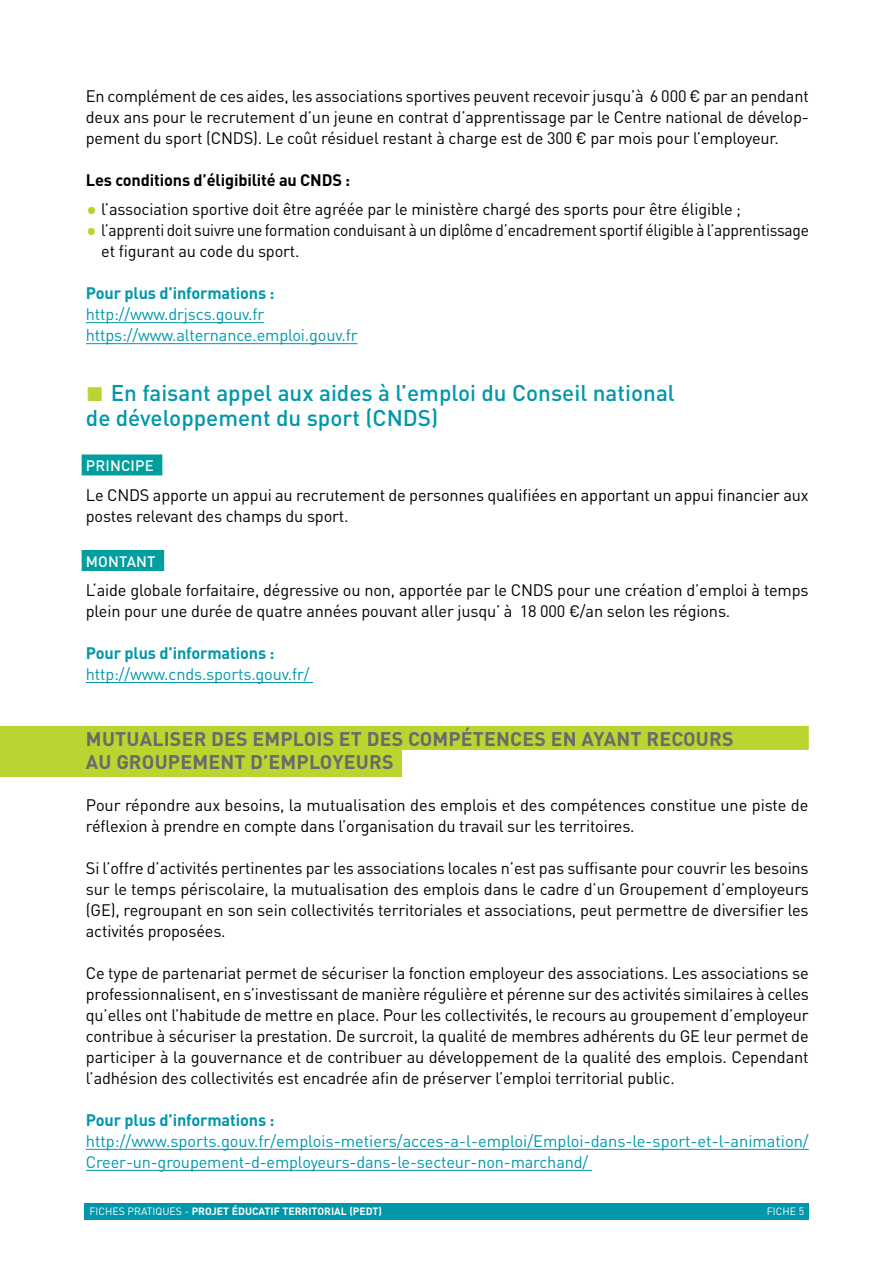
<style>
.page{position:relative;width:893px;height:1263px;background:#fff}
.page>*{position:absolute;margin:0;border:0;box-sizing:border-box;transform-origin:0 0}
.t1{font:500 22.5px/25.5px "DIN Pro";color:#0097ab}
.t2{font:700 19.5px/23.4px "DIN Pro";letter-spacing:.01em;color:#696a6a}
.t3{font:16.5px/21px "DIN Pro";letter-spacing:-.01em;color:#000;text-align:justify}
.t4{font:16.5px/21px "DIN Pro";letter-spacing:-.01em;color:#0097ab}
.t5{font:16.5px/21px "DIN Pro";letter-spacing:-.01em;color:#000;scale:.95 1}
.t6{font:700 16.5px "DIN Pro";letter-spacing:-.01em;color:#0097ab}
.t7{font:700 16.5px "DIN Pro";letter-spacing:-.01em;color:#000}
.t8{font:500 15px "DIN Pro";letter-spacing:.01em;color:#fff}
.t9{font:700 10.5px "DIN";color:#fff}
.t10{font:10.5px "DIN";color:#fff}
.s1{font-size:22.5px;color:#bad532}
.s2{font-family:"Arial";font-weight:400;font-size:30px;color:#bad532}
.s3{font-weight:400}
</style>
<div class="page">
<div style="left:84px;top:1203px;width:725px;height:17px;background:#0097ab"></div>
<div style="left:0;top:744px;width:401px;height:33px;background:#bad532"></div>
<hr style="left:86px;top:322px;width:178px;height:1px;background:#0097ab">
<hr style="left:86px;top:343px;width:272px;height:1px;background:#0097ab">
<div style="left:82px;top:454px;width:80px;height:21px;background:#009e9d"></div>
<div style="left:82px;top:550px;width:82px;height:21px;background:#009e9d"></div>
<hr style="left:86px;top:682px;width:227px;height:1px;background:#0097ab">
<div style="left:0;top:726px;width:809px;height:24px;background:#bad532"></div>
<hr style="left:86px;top:1149px;width:723px;height:1px;background:#0097ab">
<hr style="left:86px;top:1170px;width:506px;height:1px;background:#0097ab">
<p class="t3" style="left:86px;top:85px;width:724px">En complément de ces aides, les associations sportives peuvent recevoir jusqu’à 6 000 € par an pendant deux ans pour le recrutement d’un jeune en contrat d’apprentissage par le Centre national de dévelop&shy;pement du sport (CNDS). Le coût résiduel restant à charge est de 300 € par mois pour l’employeur.</p>
<p class="t7" style="left:86px;top:169px;width:226px">LES CONDITIONS D’ÉLIGIBILITÉ AU CNDS</p>
<p class="t7" style="left:345px;top:169px;width:7px">:</p>
<p class="t3" style="left:86px;top:199px;width:657px"><span class="s1">•</span> l’association sportive doit être agréée par le ministère chargé des sports pour être éligible ;</p>
<p class="t5" style="left:101px;top:220px;width:747px;text-indent:-15px"><span class="s1">•</span> l’apprenti doit suivre une formation conduisant à un diplôme d’encadrement sportif éligible à l’apprentissage et figurant au code du sport.</p>
<p class="t6" style="left:86px;top:283px;width:190px">POUR PLUS D’INFORMATIONS :</p>
<p class="t4" style="left:86px;top:304px;width:273px">http://www.drjscs.gouv.fr https://www.alternance.emploi.gouv.fr</p>
<h1 class="t1" style="left:86px;top:379px;width:590px"><span class="s2">■</span> En faisant appel aux aides à l’emploi du Conseil national de développement du sport (CN DS)</h1>
<p class="t8" style="left:86px;top:456px;width:59px">Principe</p>
<p class="t3" style="left:86px;top:484px;width:724px">Le CNDS apporte un appui au recrutement de personnes qualifiées en apportant un appui financier aux postes relevant des champs du sport.</p>
<p class="t8" style="left:86px;top:552px;width:68px">M ontant</p>
<p class="t3" style="left:86px;top:579px;width:724px">L‘aide globale forfaitaire, dégressive ou non, apportée par le CNDS pour une création d’emploi à temps plein pour une durée de quatre années pouvant aller jusqu’ à 18 000 €/an selon les régions.</p>
<p class="t6" style="left:86px;top:642px;width:190px">POUR PLUS D’INFORMATIONS :</p>
<p class="t4" style="left:86px;top:663px;width:225px">http://www.cnds.sports.gouv.fr/</p>
<p class="t2" style="left:86px;top:726px;width:649px">M UTUALISER DES EMPLOIS ET DES COMPÉTENCES EN AYANT RECOURS<br>AU GROUPEMENT D’EMPLOYEURS</p>
<p class="t3" style="left:86px;top:794px;width:724px">Pour répondre aux besoins, la mutualisation des emplois et des compétences constitue une piste de réflexion à prendre en compte dans l’organisation du travail sur les territoires.</p>
<p class="t3" style="left:86px;top:857px;width:725px">Si l’offre d’activités pertinentes par les associations locales n’est pas suffisante pour couvrir les besoins sur le temps périscolaire, la mutualisation des emplois dans le cadre d’un Groupement d’employeurs (GE), regroupant en son sein collectivités territoriales et associations, peut permettre de diversifier les activités proposées.</p>
<p class="t3" style="left:86px;top:962px;width:725px">Ce type de partenariat permet de sécuriser la fonction employeur des associations. Les associations se professionnalisent, en s’investissant de manière régulière et pérenne sur des activités similaires à celles qu’elles ont l’habitude de mettre en place. Pour les collectivités, le recours au groupement d’employeur contribue à sécuriser la prestation. De surcroit, la qualité de membres adhérents du GE leur permet de participer à la gouvernance et de contribuer au développement de la qualité des emplois. Cependant l’adhésion des collectivités est encadrée afin de préserver l’emploi territorial public.</p>
<p class="t6" style="left:86px;top:1109px;width:190px">POUR PLUS D’INFORMATIONS :</p>
<p class="t4" style="left:86px;top:1130px;width:724px">http://www.sports.gouv.fr/emplois-metiers/acces-a-l-emploi/Emploi-dans-le-sport-et-l-animation/<br>Creer-un-groupement-d-employeurs-dans-le-secteur-non-marchand/</p>
<p class="t9" style="left:89px;top:1205px;width:271px"><span class="s3">FICHES PRATIQUES -</span> PROJET ÉDUCATIF TERRITORIAL (PEDT</p>
<p class="t9" style="left:379px;top:1205px;width:5px">)</p>
<p class="t10" style="left:767px;top:1205px;width:39px">FICHE 5</p>
</div>
